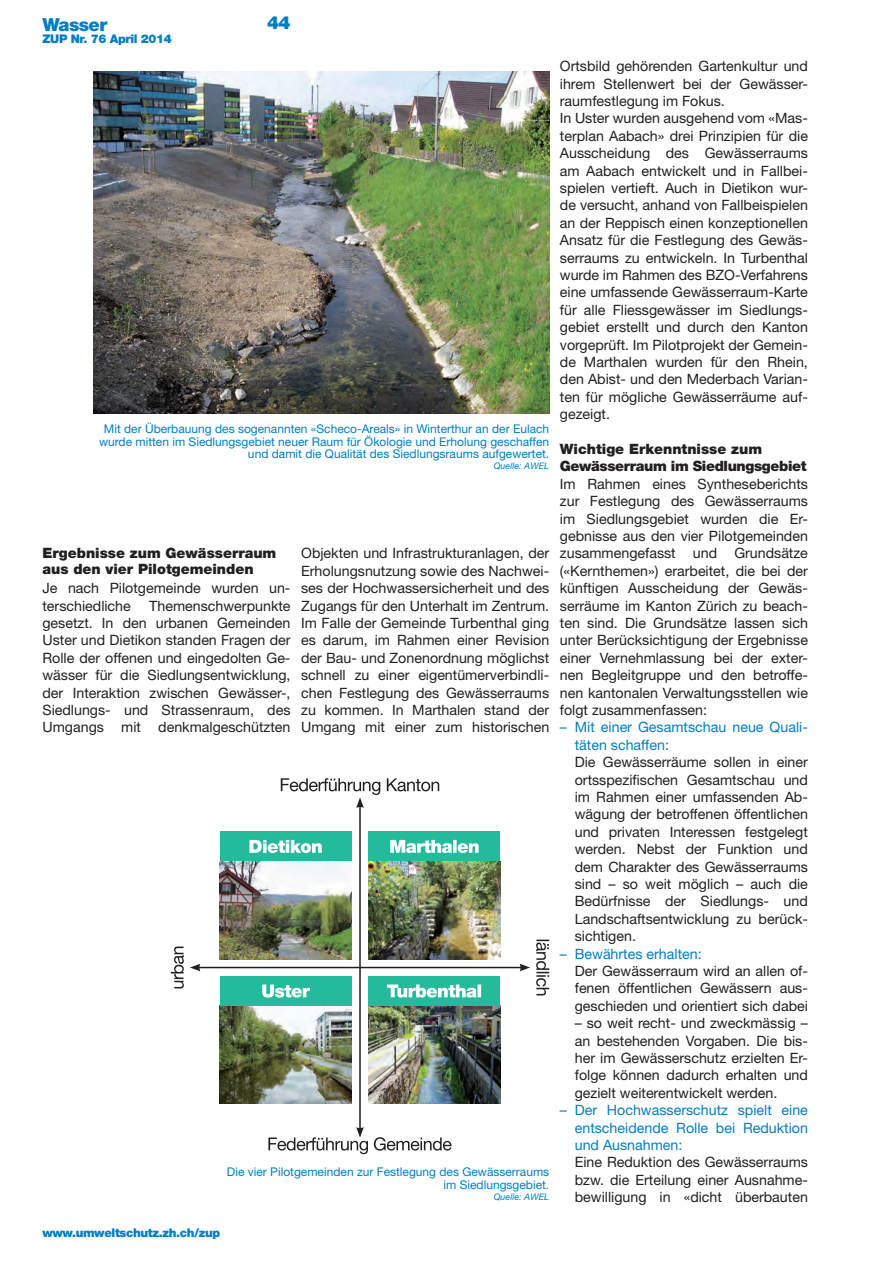
<style>
.page{position:relative;width:893px;height:1263px;background:#fff}
.page>*{position:absolute;margin:0;border:0;box-sizing:border-box;transform-origin:0 0}
.t1{font:900 18px "Helvetica Neue LT Std";letter-spacing:-.03em;color:#007ec5}
.t2{font:14.25px/17.4px "Helvetica Neue LT Std";color:#231f20;text-align:justify}
.t3{font:14.25px/17.4px "Helvetica Neue LT Std";color:#007ec5}
.t4{font:900 14.25px/17.4px "Helvetica Neue LT Std";letter-spacing:-.025em;color:#231f20}
.t5{font:900 14.25px/15.8px "Helvetica Neue LT Std";color:#231f20}
.t6{font:12px/12.8px "Helvetica Neue LT Std";color:#007ec5;text-align:right}
.t7{font:900 12px "Helvetica Neue LT Std";letter-spacing:-.03em;color:#007ec5}
.t8{font:italic 9px "Helvetica Neue LT Std";color:#007ec5}
</style>
<div class="page">
<img style="left:93px;top:71px;width:456px;height:343px">
<img style="left:368px;top:861px;width:132px;height:98px">
<img style="left:220px;top:861px;width:131px;height:98px">
<img style="left:220px;top:1006px;width:131px;height:98px">
<img style="left:368px;top:1006px;width:132px;height:98px">
<hr style="left:198px;top:967px;width:324px;height:1px;background:#231f20">
<svg style="left:190px;top:964px;width:10px;height:7px"></svg>
<svg style="left:520px;top:964px;width:10px;height:7px"></svg>
<hr style="left:359px;top:806px;width:2px;height:323px;background:#231f20">
<div style="left:220px;top:831px;width:131px;height:30px;background:#24bb9d"></div>
<div style="left:220px;top:976px;width:131px;height:30px;background:#24bb9d"></div>
<div style="left:368px;top:831px;width:132px;height:30px;background:#24bb9d"></div>
<div style="left:368px;top:976px;width:132px;height:30px;background:#24bb9d"></div>
<svg style="left:249px;top:840px;width:73px;height:13px"></svg>
<svg style="left:262px;top:984px;width:48px;height:14px"></svg>
<svg style="left:390px;top:840px;width:89px;height:13px"></svg>
<svg style="left:387px;top:984px;width:94px;height:14px"></svg>
<svg style="left:281px;top:778px;width:158px;height:30px"></svg>
<svg style="left:268px;top:1127px;width:184px;height:27px"></svg>
<svg style="left:171px;top:947px;width:13px;height:41px"></svg>
<svg style="left:536px;top:940px;width:13px;height:55px"></svg>
<p class="t1" style="left:42px;top:18px;width:66px">Wasser</p>
<p class="t1" style="left:267px;top:12px;width:25px">44</p>
<p class="t7" style="left:42px;top:35px;width:131px">ZUP Nr. 76 April 2014</p>
<p class="t6" style="left:99px;top:424px;width:452px">Mit der Überbauung des sogenannten «Scheco-Areals» in Winterthur an der Eulach wurde mitten im Siedlungsgebiet neuer Raum für Ökologie und Erholung geschaffen und damit die Qualität des Siedlungsraums aufgewertet.</p>
<p class="t8" style="left:494px;top:463px;width:57px">Quelle: AWEL</p>
<p class="t5" style="left:42px;top:547px;width:235px">Ergebnisse zum Gewässerraum aus den vier Pilotgemeinden</p>
<p class="t2" style="left:42px;top:581px;width:250px">Je nach Pilotgemeinde wurden un&shy;terschiedliche</p>
<p class="t2" style="left:42px;top:599px;width:250px;text-indent:107px">Themenschwerpunkte gesetzt. In den urbanen Gemeinden Uster und Dietikon standen Fragen der Rolle der offenen und eingedolten Ge&shy;wässer für die Siedlungsentwicklung, der Interaktion zwischen Gewässer-, Siedlungs- und Strassenraum, des Umgangs mit denkmalgeschützten</p>
<p class="t2" style="left:301px;top:546px;width:250px">Objekten und Infrastrukturanlagen, der Erholungsnutzung sowie des Nachwei&shy;ses der Hochwassersicherheit und des Zugangs für den Unterhalt im Zentrum.<br>Im Falle der Gemeinde Turbenthal ging es darum, im Rahmen einer Revision der Bau- und Zonenordnung möglichst schnell zu einer eigentümerverbindli&shy;chen Festlegung des Gewässerraums zu kommen. In Marthalen stand der Umgang mit einer zum historischen</p>
<p class="t6" style="left:227px;top:1167px;width:324px">Die vier Pilotgemeinden zur Festlegung des Gewässerraums im Siedlungsgebiet.</p>
<p class="t8" style="left:494px;top:1193px;width:57px">Quelle: AWEL</p>
<p class="t7" style="left:42px;top:1229px;width:179px">www.umweltschutz.zh.ch/zup</p>
<p class="t2" style="left:560px;top:59px;width:250px;text-align:left">Ortsbild gehörenden Gartenkultur und ihrem Stellenwert bei der Gewässer&shy;raumfestlegung im Fokus.<br>In Uster wurden ausgehend vom «Mas&shy;terplan Aabach» drei Prinzipien für die Ausscheidung des Gewässerraums am Aabach entwickelt und in Fallbei&shy;spielen vertieft. Auch in Dietikon wur&shy;de versucht, anhand von Fallbeispielen an der Reppisch einen konzeptionellen Ansatz für die Festlegung des Gewäs&shy;serraums zu entwickeln. In Turbenthal wurde im Rahmen des BZO-Verfahrens eine umfassende Gewässerraum-Karte für alle Fliessgewässer im Siedlungs&shy;gebiet erstellt und durch den Kanton vorgeprüft. Im Pilotprojekt der Gemein&shy;de Marthalen wurden für den Rhein, den Abist- und den Mederbach Varian&shy;ten für mögliche Gewässerräume auf&shy;gezeigt.</p>
<p class="t4" style="left:560px;top:442px;width:248px">Wichtige Erkenntnisse zum<br>Gewässerraum im Siedlungs gebiet</p>
<p class="t2" style="left:560px;top:477px;width:250px">Im Rahmen eines Syntheseberichts zur Festlegung des Gewässerraums im Siedlungsgebiet wurden die Er&shy;gebnisse aus den vier Pilotgemeinden zusammengefasst und Grundsätze («Kernthemen») erarbeitet, die bei der künftigen Ausscheidung der Gewäs&shy;serräume im Kanton Zürich zu beach&shy;ten sind. Die Grundsätze lassen sich unter Berücksichtigung der Ergebnisse einer Vernehmlassung bei der exter&shy;nen Begleitgruppe und den betroffe&shy;nen kantonalen Verwaltungsstellen wie folgt zusammenfassen:</p>
<p class="t3" style="left:575px;top:720px;width:235px;text-indent:-15px">– Mit einer Gesamtschau neue Quali&shy;täten schaffen:</p>
<p class="t2" style="left:575px;top:755px;width:235px">Die Gewässerräume sollen in einer ortsspezifischen Gesamtschau und im Rahmen einer umfassenden Ab&shy;wägung der betroffenen öffentlichen und privaten Interessen festgelegt werden. Nebst der Funktion und dem Charakter des Gewässerraums sind – so weit möglich – auch die Bedürfnisse der Siedlungs- und Landschaftsentwicklung zu berück&shy;sichtigen.</p>
<p class="t3" style="left:560px;top:947px;width:143px">– Bewährtes erhalten:</p>
<p class="t2" style="left:575px;top:964px;width:235px">Der Gewässerraum wird an allen of&shy;fenen öffentlichen Gewässern aus&shy;geschieden und orientiert sich dabei</p>
<p class="t2" style="left:575px;top:1016px;width:235px">– so weit recht- und zweckmässig – an bestehenden Vorgaben. Die bis&shy;her im Gewässerschutz erzielten Er&shy;folge können dadurch erhalten und gezielt weiterentwickelt werden.</p>
<p class="t3" style="left:575px;top:1103px;width:235px;text-align:justify;text-indent:-15px">– Der Hochwasserschutz spielt eine entscheidende Rolle bei Reduktion und Ausnahmen:</p>
<p class="t2" style="left:575px;top:1155px;width:235px">Eine Reduktion des Gewässerraums bzw. die Erteilung einer Ausnahme&shy;bewilligung in «dicht überbauten</p>
</div>
